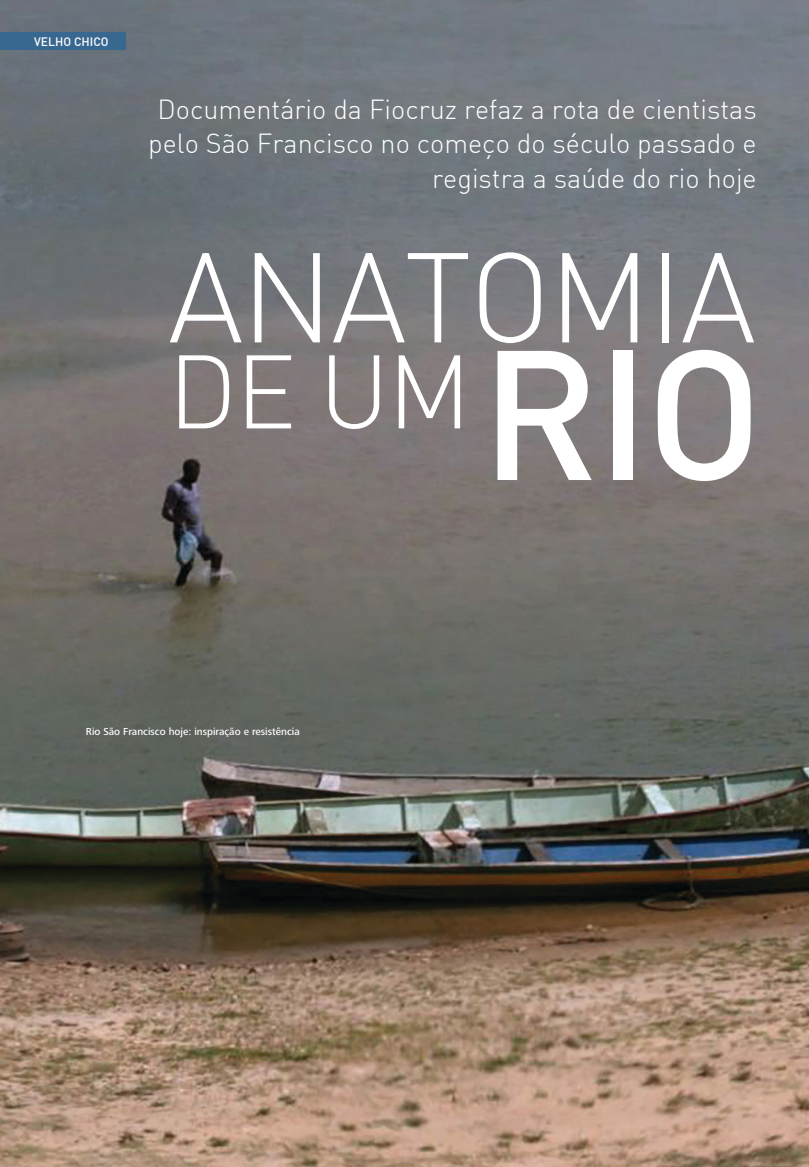
<style>
.page{position:relative;width:809px;height:1167px;background:#fff}
.page>*{position:absolute;margin:0;border:0;box-sizing:border-box;transform-origin:0 0}
.Titulo_H2___Reportag{font:500 181.2px "DIN";color:#fff}
.Titulo_H2___Reportag-2{font:300 125.25px "DIN";letter-spacing:-.02em;color:#fff}
.Titulo_H2___Reportag-3{font:300 102.45px "DIN";color:#fff}
.Titulo_H5___Sub{font:300 27px/34.3px "DIN Alternate";color:#fff;text-align:right}
.Chapéu2019p{font:500 12px "DIN";color:#fff}
.Fotos_-_Legenda{font:500 10.5px "Frutiger Next LT";color:#fff}
</style>
<div class="page">
<img style="left:0;top:0;width:808px;height:1166px">
<div style="left:0;top:33px;width:126px;height:17px;background:#386790"></div>
<p class="Chapéu2019p" style="left:34px;top:34px;width:76px">VELHO CHICO</p>
<p class="Titulo_H5___Sub" style="left:148px;top:92px;width:609px">Documentário da Fiocruz refaz a rota de cientistas pelo São Francisco no começo do século passado e registra a saúde do rio hoje</p>
<p class="Titulo_H2___Reportag-2" style="left:168px;top:220px;width:589px">ANATOMIA</p>
<p class="Titulo_H2___Reportag-3" style="left:168px;top:328px;width:305px">DE UM</p>
<p class="Titulo_H2___Reportag" style="left:480px;top:298px;width:283px">RIO</p>
<p class="Fotos_-_Legenda" style="left:86px;top:725px;width:215px">Rio São Francisco hoje: inspiração e resistência</p>
</div>
